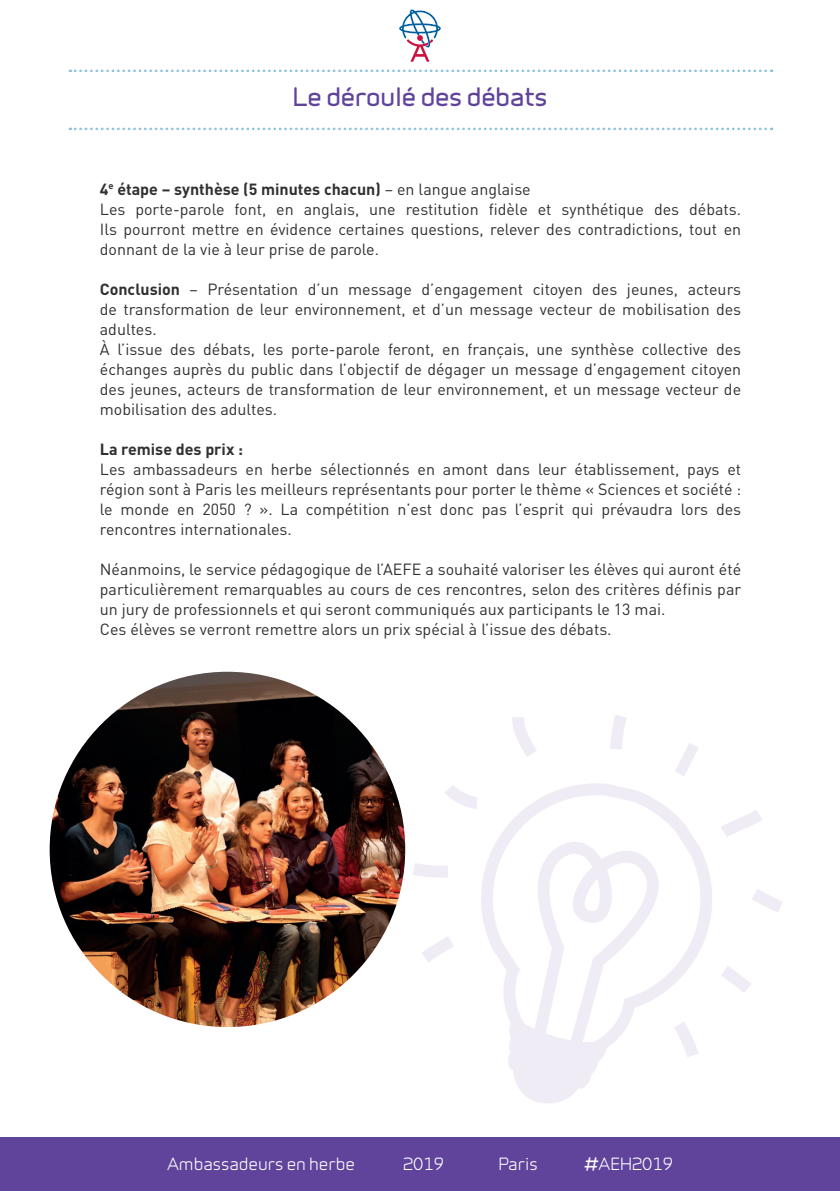
<style>
.page{position:relative;width:840px;height:1191px;background:#fff}
.page>*{position:absolute;margin:0;border:0;box-sizing:border-box;transform-origin:0 0}
.t1{font:24px "Infinity T Bold";color:#60439b}
.t2{font:16px/20px "DIN";color:#312f30}
.t3{font:16px "Infinity T Medium";color:#fff}
.t4{font:700 16px "DIN";color:#312f30}
.s1{font-weight:700}
.s2{font-size:24px}
</style>
<div class="page">
<svg style="left:399px;top:9px;width:42px;height:53px"></svg>
<div style="left:0;top:1137px;width:839px;height:54px;background:#60439b"></div>
<svg style="left:481px;top:783px;width:231px;height:221px"></svg>
<svg style="left:505px;top:839px;width:154px;height:264px"></svg>
<svg style="left:752px;top:889px;width:30px;height:23px"></svg>
<svg style="left:721px;top:810px;width:41px;height:27px"></svg>
<svg style="left:675px;top:743px;width:23px;height:33px"></svg>
<svg style="left:610px;top:715px;width:16px;height:34px"></svg>
<svg style="left:512px;top:717px;width:24px;height:39px"></svg>
<svg style="left:445px;top:785px;width:32px;height:24px"></svg>
<svg style="left:413px;top:863px;width:35px;height:15px"></svg>
<svg style="left:422px;top:937px;width:31px;height:25px"></svg>
<svg style="left:674px;top:1022px;width:24px;height:35px"></svg>
<svg style="left:721px;top:966px;width:30px;height:27px"></svg>
<svg style="left:70px;top:128px;width:701px;height:2px"></svg>
<svg style="left:70px;top:70px;width:701px;height:2px"></svg>
<img style="left:50px;top:671px;width:355px;height:356px;border-radius:178px">
<h1 class="t1" style="left:293px;top:79px;width:255px">Le déroulé des débats</h1>
<p class="t2" style="left:100px;top:178px;width:642px"><span class="s1">4</span><sup>e</sup> <span class="s1">étape – synthèse (5 minutes chacun)</span> – en langue anglaise<br>Les porte-parole font, en anglais, une restitution fidèle et synthétique des débats.<br>Ils pourront mettre en évidence certaines questions, relever des contradictions, tout en donnant de la vie à leur prise de parole.</p>
<p class="t2" style="left:100px;top:278px;width:642px"><span class="s1">Conclusion</span> – Présentation d’un message d’engagement citoyen des jeunes, acteurs de transformation de leur environnement, et d’un message vecteur de mobilisation des adultes.<br>À l’issue des débats, les porte-parole feront, en français, une synthèse collective des échanges auprès du public dans l’objectif de dégager un message d’engagement citoyen des jeunes, acteurs de transformation de leur environnement, et un message vecteur de mobilisation des adultes.</p>
<p class="t4" style="left:100px;top:438px;width:145px">La remise des prix :</p>
<p class="t2" style="left:100px;top:458px;width:642px;text-align:justify">Les ambassadeurs en herbe sélectionnés en amont dans leur établissement, pays et région sont à Paris les meilleurs représentants pour porter le thème « Sciences et société : le monde en 2050 ? ». La compétition n’est donc pas l’esprit qui prévaudra lors des rencontres internationales.</p>
<p class="t2" style="left:100px;top:558px;width:642px">Néanmoins, le service pédagogique de l’AEFE a souhaité valoriser les élèves qui auront été particulièrement remarquables au cours de ces rencontres, selon des critères définis par un jury de professionnels et qui seront communiqués aux participants le 13 mai.<br>Ces élèves se verront remettre alors un prix spécial à l’issue des débats.</p>
<p class="t3" style="left:167px;top:1151px;width:189px">Ambassadeurs en herbe</p>
<p class="t3" style="left:403px;top:1151px;width:42px">2019</p>
<p class="t3" style="left:498px;top:1151px;width:41px">Paris</p>
<p class="t3" style="left:583px;top:1151px;width:90px"><span class="s2">#</span>AEH2019</p>
</div>
